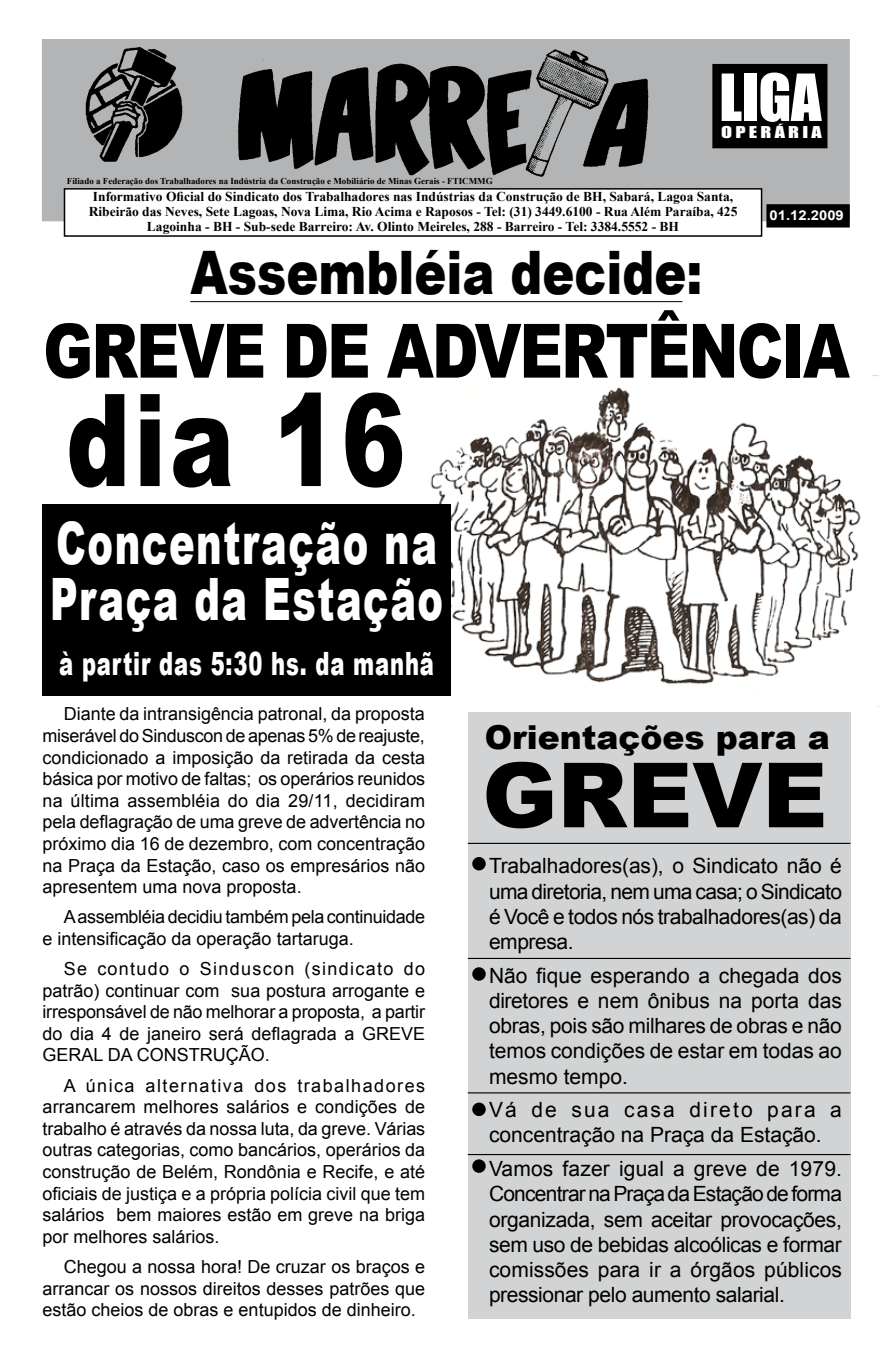
<style>
.page{position:relative;width:893px;height:1361px;background:#fff}
.page>*{position:absolute;margin:0;border:0;box-sizing:border-box;transform-origin:0 0}
.t1{font:900 128.4px "Arial";color:#000;scale:.75 1}
.t2{font:900 90px "Arial";color:#000}
.t3{font:900 75px "Arial";letter-spacing:-.03em;color:#000;scale:.8 1}
.t4{font:900 60px "Arial";color:#000;scale:.8 1}
.t5{font:60px "Impact";color:#fff}
.t6{font:900 58.5px/55.5px "Arial";letter-spacing:.04em;color:#fff;scale:.66 1}
.t7{font:900 33px "Arial";color:#000}
.t8{font:900 32.1px "Arial";letter-spacing:.04em;color:#fff;scale:.66 1}
.t9{font:21px/25.2px "Arial";color:#000;text-align:justify}
.t10{font:18px/21.6px "Arial";color:#000;text-align:justify}
.t11{font:18px/21.6px "Arial";letter-spacing:-.02em;color:#000}
.t12{font:15px "Impact";letter-spacing:.16em;color:#fff;scale:1.35 1}
.t13{font:700 13.5px/14.9px "Times New Roman";color:#000;text-align:center}
.t14{font:700 13.5px "Arial";color:#fff;scale:1.1 1}
.t15{font:700 9px "Times New Roman";color:#000}
</style>
<div class="page">
<div style="left:468px;top:712px;width:382px;height:606px;background:#d1d3d4"></div>
<img style="left:430px;top:375px;width:449px;height:332px">
<div style="left:42px;top:39px;width:808px;height:182px;background:#b2b4b6"></div>
<div style="left:767px;top:205px;width:82px;height:22px;background:#000"></div>
<div style="left:766px;top:204px;width:84px;height:23px;border:2px solid #000"></div>
<img style="left:237px;top:44px;width:411px;height:133px">
<img style="left:85px;top:39px;width:97px;height:123px">
<div style="left:713px;top:65px;width:114px;height:83px;background:#000"></div>
<div style="left:712px;top:64px;width:115px;height:84px;border:2px solid #000"></div>
<div style="left:64px;top:189px;width:698px;height:47px;background:#fff"></div>
<div style="left:64px;top:188px;width:698px;height:49px;border:2px solid #000"></div>
<hr style="left:468px;top:1092px;width:382px;height:1px;background:#000">
<hr style="left:468px;top:1154px;width:382px;height:1px;background:#000">
<hr style="left:468px;top:843px;width:382px;height:1px;background:#000">
<div style="left:472px;top:857px;width:14px;height:13px;background:#000;border-radius:50%"></div>
<hr style="left:468px;top:958px;width:382px;height:1px;background:#000">
<div style="left:43px;top:504px;width:408px;height:192px;background:#000"></div>
<div style="left:472px;top:967px;width:14px;height:13px;background:#000;border-radius:50%"></div>
<div style="left:472px;top:1102px;width:14px;height:14px;background:#000;border-radius:50%"></div>
<div style="left:472px;top:1159px;width:14px;height:14px;background:#000;border-radius:50%"></div>
<hr style="left:190px;top:301px;width:492px;height:1px;background:#000">
<p class="t15" style="left:67px;top:175px;width:427px">Filiado a Federação dos Trabalhadores na Indústria da Construção e Mobiliário de Minas Gerais - FTICMMG</p>
<h3 class="t5" style="left:719px;top:51px;width:104px">LIGA</h3>
<p class="t12" style="left:721px;top:120px;width:68px">OPERÁRIA</p>
<p class="t13" style="left:89px;top:189px;width:650px">Informativo Oficial do Sindicato dos Trabalhadores nas Indústrias da Construção de BH, Sabará, Lagoa Santa,<br>Ribeirão das Neves, Sete Lagoas, Nova Lima, Rio Acima e Raposos - Tel: (31) 3449.6100 - Rua Além Paraíba, 425<br>Lagoinha - BH - Sub-sede Barreiro: Av. Olinto Meireles, 288 - Barreiro - Tel: 3384.5552 - BH</p>
<p class="t14" style="left:770px;top:207px;width:69px">01.12.2009</p>
<h3 class="t4" style="left:190px;top:229px;width:642px">Assembléia decide:</h3>
<h3 class="t3" style="left:43px;top:296px;width:1001px">GREVE de advertência</h3>
<h1 class="t1" style="left:66px;top:347px;width:454px">dia 16</h1>
<h3 class="t6" style="left:50px;top:514px;width:597px">Concentração na<br>Praça da Estação</h3>
<h3 class="t8" style="left:59px;top:640px;width:569px">à partir das 5:30 hs. da manhã</h3>
<p class="t10" style="left:43px;top:703px;width:384px;text-indent:21px">Diante da intransigência patronal, da proposta miserável do Sinduscon de apenas 5% de reajuste, condicionado a imposição da retirada da cesta básica por motivo de faltas; os operários reunidos na última assembléia do dia 29/11, decidiram pela deflagração de uma greve de advertência no próximo dia 16 de dezembro, com concentração na Praça da Estação, caso os empresários não apresentem uma nova proposta.</p>
<p class="t11" style="left:43px;top:906px;width:384px;text-indent:21px">A assembléia decidiu também pela continuidade e intensificação da operação tartaruga.</p>
<p class="t10" style="left:43px;top:958px;width:384px;text-indent:21px">Se contudo o Sinduscon (sindicato do patrão) continuar com sua postura arrogante e irresponsável de não melhorar a proposta, a partir do dia 4 de janeiro será deflagrada a GREVE GERAL DA CONSTRUÇÃO.</p>
<p class="t10" style="left:43px;top:1074px;width:384px;text-indent:21px">A única alternativa dos trabalhadores arrancarem melhores salários e condições de trabalho é através da nossa luta, da greve. Várias outras categorias, como bancários, operários da construção de Belém, Rondônia e Recife, e até oficiais de justiça e a própria polícia civil que tem salários bem maiores estão em greve na briga por melhores salários.</p>
<p class="t10" style="left:43px;top:1256px;width:384px;text-indent:21px">Chegou a nossa hora! De cruzar os braços e arrancar os nossos direitos desses patrões que estão cheios de obras e entupidos de dinheiro.</p>
<h3 class="t7" style="left:485px;top:713px;width:347px">Orientações para a</h3>
<h2 class="t2" style="left:482px;top:730px;width:69px">greve</h2>
<p class="t9" style="left:489px;top:853px;width:354px">Trabalhadores(as), o Sindicato não é uma diretoria, nem uma casa; o Sindicato é Você e todos nós trabalhadores(as) da empresa.</p>
<p class="t9" style="left:489px;top:963px;width:355px">Não fique esperando a chegada dos diretores e nem ônibus na porta das obras, pois são milhares de obras e não temos condições de estar em todas ao mesmo tempo.</p>
<p class="t9" style="left:489px;top:1097px;width:354px">Vá de sua casa direto para a concentração na Praça da Estação.</p>
<p class="t9" style="left:489px;top:1156px;width:355px">Vamos fazer igual a greve de 1979.<br>Concentrar na Praça da Estação de forma organizada, sem aceitar provocações, sem uso de bebidas alcoólicas e formar comissões para ir a órgãos públicos pressionar pelo aumento salarial.</p>
</div>
